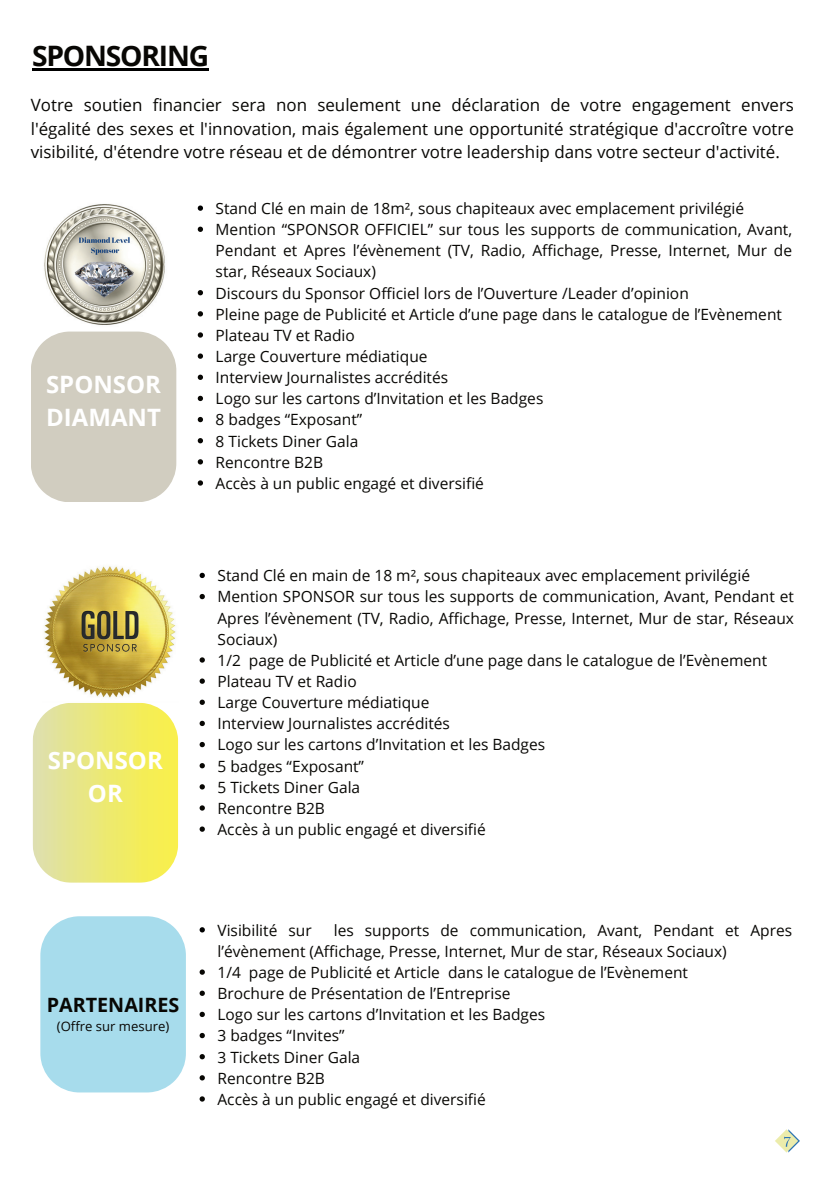
<style>
.page{position:relative;width:839px;height:1191px;background:#fff}
.page>*{position:absolute;margin:0;border:0;box-sizing:border-box;transform-origin:0 0}
.t1{font:700 28.2px "Open Sans";letter-spacing:-.04em;color:#080704}
.t2{font:700 24px/33px "Open Sans";color:#fff}
.t3{font:700 19.8px "Open Sans";color:#080704}
.t4{font:17px/23.2px "Open Sans";color:#080704;text-align:justify}
.t5{font:15.4px/21.2px "Open Sans";color:#080704}
.t6{font:13.2px "Open Sans";color:#080704}
</style>
<div class="page">
<div style="left:31px;top:332px;width:145px;height:170px;background:#d1cdc0"></div>
<div style="left:40px;top:916px;width:146px;height:176px;background:#a7dcec"></div>
<img style="left:44px;top:204px;width:121px;height:121px">
<img style="left:33px;top:703px;width:145px;height:180px">
<img style="left:44px;top:566px;width:132px;height:132px">
<svg style="left:775px;top:1129px;width:24px;height:24px"></svg>
<hr style="left:32px;top:68px;width:176px;height:2px;background:#000">
<svg style="left:198px;top:206px;width:5px;height:5px"></svg>
<svg style="left:198px;top:227px;width:5px;height:5px"></svg>
<svg style="left:198px;top:290px;width:5px;height:5px"></svg>
<svg style="left:198px;top:311px;width:5px;height:6px"></svg>
<svg style="left:198px;top:332px;width:5px;height:6px"></svg>
<svg style="left:198px;top:354px;width:5px;height:5px"></svg>
<svg style="left:198px;top:375px;width:5px;height:5px"></svg>
<svg style="left:198px;top:396px;width:5px;height:5px"></svg>
<svg style="left:198px;top:417px;width:5px;height:5px"></svg>
<svg style="left:198px;top:438px;width:5px;height:5px"></svg>
<svg style="left:198px;top:459px;width:5px;height:6px"></svg>
<svg style="left:198px;top:480px;width:5px;height:6px"></svg>
<svg style="left:199px;top:573px;width:6px;height:5px"></svg>
<svg style="left:199px;top:594px;width:6px;height:5px"></svg>
<svg style="left:199px;top:657px;width:6px;height:6px"></svg>
<svg style="left:199px;top:679px;width:6px;height:5px"></svg>
<svg style="left:199px;top:700px;width:6px;height:5px"></svg>
<svg style="left:199px;top:721px;width:6px;height:5px"></svg>
<svg style="left:199px;top:742px;width:6px;height:5px"></svg>
<svg style="left:199px;top:763px;width:6px;height:5px"></svg>
<svg style="left:199px;top:784px;width:6px;height:6px"></svg>
<svg style="left:199px;top:805px;width:6px;height:6px"></svg>
<svg style="left:199px;top:827px;width:6px;height:5px"></svg>
<svg style="left:199px;top:927px;width:6px;height:5px"></svg>
<svg style="left:199px;top:969px;width:6px;height:6px"></svg>
<svg style="left:199px;top:991px;width:6px;height:5px"></svg>
<svg style="left:199px;top:1012px;width:6px;height:5px"></svg>
<svg style="left:199px;top:1033px;width:6px;height:5px"></svg>
<svg style="left:199px;top:1054px;width:6px;height:5px"></svg>
<svg style="left:199px;top:1075px;width:6px;height:5px"></svg>
<svg style="left:199px;top:1096px;width:6px;height:6px"></svg>
<h1 class="t1" style="left:32px;top:36px;width:179px">SPONSORING</h1>
<p class="t4" style="left:31px;top:93px;width:764px">Votre soutien financier sera non seulement une déclaration de votre engagement envers l'égalité des sexes et l'innovation, mais également une opportunité stratégique d'accroître votre visibilité, d'étendre votre réseau et de démontrer votre leadership dans votre secteur d'activité.</p>
<p class="t5" style="left:216px;top:197px;width:578px">Stand Clé en main de 18m², sous chapiteaux avec emplacement privilégié Mention “SPONSOR OFFICIEL” sur tous les supports de communication, Avant, Pendant et Apres l’évènement (TV, Radio, Affichage, Presse, Internet, Mur de star, Réseaux Sociaux)<br>Discours du Sponsor Officiel lors de l’Ouverture /Leader d’opinion<br>Pleine page de Publicité et Article d’une page dans le catalogue de l’Evènement Plateau TV et Radio<br>Large Couverture médiatique<br>Interview Journalistes accrédités<br>Logo sur les cartons d’Invitation et les Badges<br>8 badges “Exposant”<br>8 Tickets Diner Gala<br>Rencontre B2B<br>Accès à un public engagé et diversifié</p>
<h2 class="t2" style="left:46px;top:367px;width:116px">SPONSOR<br>DIAMANT</h2>
<h2 class="t2" style="left:48px;top:743px;width:116px;text-align:center">SPONSOR<br>OR</h2>
<p class="t3" style="left:47px;top:991px;width:134px">PARTENAIRES</p>
<p class="t6" style="left:57px;top:1017px;width:114px">(Offre sur mesure)</p>
<p class="t5" style="left:217px;top:565px;width:578px">Stand Clé en main de 18 m², sous chapiteaux avec emplacement privilégié Mention SPONSOR sur tous les supports de communication, Avant, Pendant et Apres l’évènement (TV, Radio, Affichage, Presse, Internet, Mur de star, Réseaux Sociaux)<br>1/2 page de Publicité et Article d’une page dans le catalogue de l’Evènement Plateau TV et Radio<br>Large Couverture médiatique<br>Interview Journalistes accrédités<br>Logo sur les cartons d’Invitation et les Badges<br>5 badges “Exposant”<br>5 Tickets Diner Gala<br>Rencontre B2B<br>Accès à un public engagé et diversifié</p>
<p class="t5" style="left:217px;top:919px;width:96px">Visibilité sur</p>
<p class="t5" style="left:217px;top:919px;width:576px;text-indent:116px">les supports de communication, Avant, Pendant et Apres l’évènement (Affichage, Presse, Internet, Mur de star, Réseaux Sociaux)<br>1/4 page de Publicité et Article dans le catalogue de l’Evènement<br>Brochure de Présentation de l’Entreprise<br>Logo sur les cartons d’Invitation et les Badges<br>3 badges “Invites”<br>3 Tickets Diner Gala<br>Rencontre B2B<br>Accès à un public engagé et diversifié</p>
</div>
